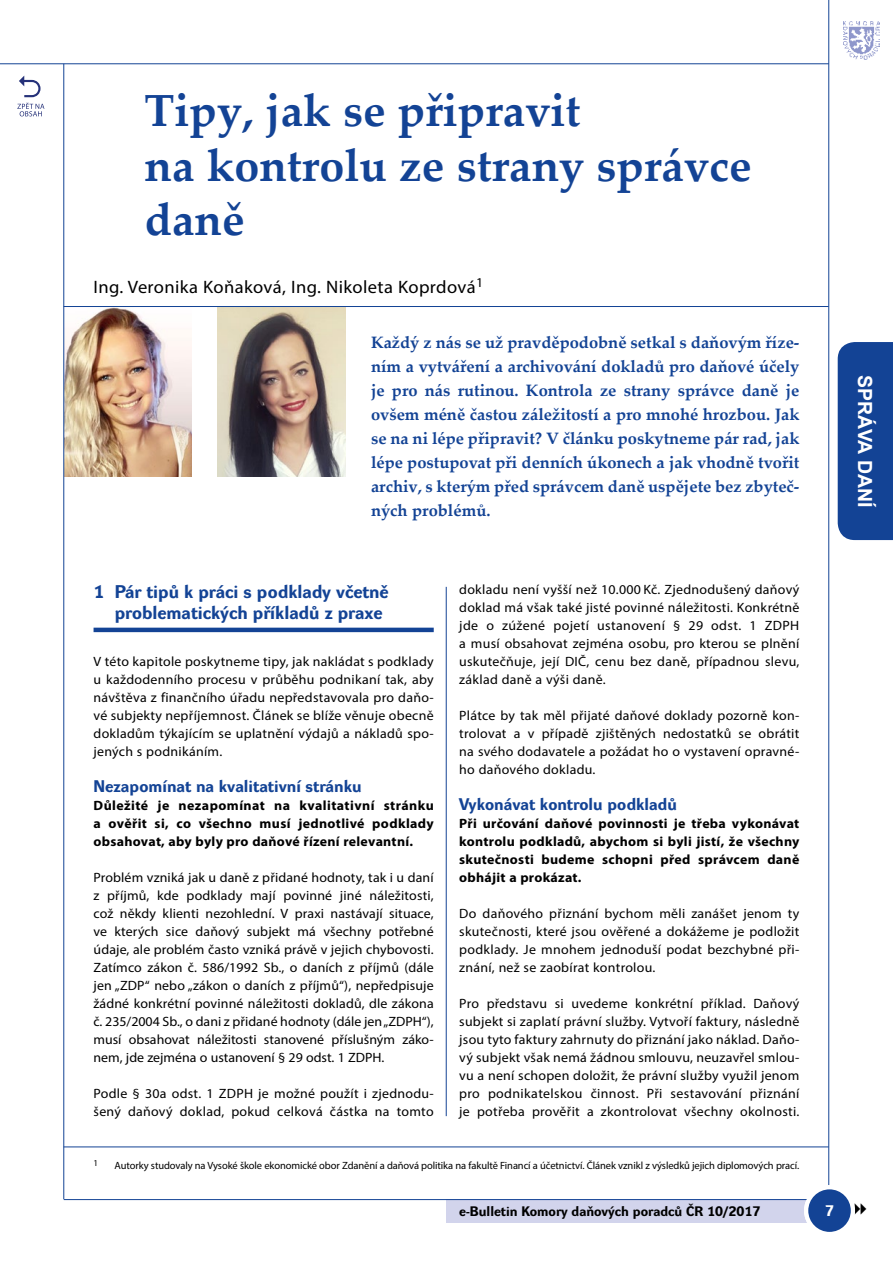
<style>
.page{position:relative;width:893px;height:1263px;background:#fff}
.page>*{position:absolute;margin:0;border:0;box-sizing:border-box;transform-origin:0 0}
.titulek_hlavni_30_36{font:700 45px/54px "Palatino Linotype";color:#134395}
.t1{font:700 19.5px "Arial";color:#fff}
.titulek_1{font:700 18px/21px "Dyna Grotesk RECE";color:#134395}
.KV_autor{font:18px "Myriad Pro";letter-spacing:.02em;color:#000}
.clanek_perex{font:700 16.5px/24px "Palatino Linotype";color:#134395;text-align:justify}
.titulek_2{font:700 16.5px "Dyna Grotesk RECE";color:#134395}
.t2{font:700 15px "Dyna Grotesk RECE";color:#fff}
.text{font:13.5px/18px "Myriad Pro";letter-spacing:.02em;color:#000;text-align:justify}
.text-2{font:700 13.5px/18px "Myriad Pro";letter-spacing:.02em;color:#000;text-align:justify}
.t3{font:700 13.5px "Dyna Grotesk RECE";color:#000}
.t4{font:10.5px "Myriad Pro";letter-spacing:-.01em;color:#000}
.t5{font:9px "Myriad Pro";color:#000}
</style>
<div class="page">
<div style="left:446px;top:1199px;width:383px;height:24px;background:#d2d4ec"></div>
<hr style="left:828px;top:0;width:1px;height:1195px;background:#134395">
<img style="left:843px;top:21px;width:36px;height:39px">
<hr style="left:0;top:63px;width:829px;height:1px;background:#134395">
<svg style="left:17px;top:103px;width:27px;height:13px"></svg>
<svg style="left:19px;top:76px;width:22px;height:21px"></svg>
<hr style="left:64px;top:1199px;width:765px;height:1px;background:#134395">
<div style="left:806px;top:1187px;width:47px;height:47px;background:#134395;border-radius:50%"></div>
<div style="left:804px;top:1185px;width:51px;height:51px;border:4px solid #fff;border-radius:50%"></div>
<div style="left:838px;top:342px;width:55px;height:198px;background:#134395"></div>
<hr style="left:446px;top:587px;width:1px;height:529px;background:#134395">
<hr style="left:94px;top:628px;width:340px;height:4px;background:#134395">
<hr style="left:64px;top:1146px;width:765px;height:1px;background:#134395">
<img style="left:64px;top:307px;width:127px;height:169px">
<img style="left:218px;top:307px;width:127px;height:169px">
<hr style="left:64px;top:306px;width:765px;height:1px;background:#134395">
<hr style="left:63px;top:64px;width:1px;height:1135px;background:#134395">
<p class="titulek_hlavni_30_36" style="left:145px;top:83px;width:608px">Tipy, jak se připravit<br>na kontrolu ze strany správce daně</p>
<p class="KV_autor" style="left:94px;top:275px;width:391px">Ing. Veronika Koňaková, Ing. Nikoleta Koprdová<sup>1</sup></p>
<p class="clanek_perex" style="left:371px;top:330px;width:430px">Každý z nás se už pravděpodobně setkal s daňovým říze&shy;ním a vytváření a archivování dokladů pro daňové účely je pro nás rutinou. Kontrola ze strany správce daně je ovšem méně častou záležitostí a pro mnohé hrozbou. Jak se na ni lépe připravit? V článku poskytneme pár rad, jak lépe postupovat při denních úkonech a jak vhodně tvořit archiv, s kterým před správcem daně uspějete bez zbyteč&shy;ných problémů.</p>
<h2 class="t1" style="left:878px;top:375px;width:134px;rotate:90deg">SPRÁVA DANÍ</h2>
<p class="titulek_1" style="left:115px;top:583px;width:275px;text-indent:-21px">1 Pár tipů k práci s podklady včetně problematických příkladů z praxe</p>
<p class="text" style="left:94px;top:652px;width:342px">V této kapitole poskytneme tipy, jak nakládat s podklady u každodenního procesu v průběhu podnikaní tak, aby návštěva z finančního úřadu nepředstavovala pro daňo&shy;vé subjekty nepříjemnost. Článek se blíže věnuje obecně dokladům týkajícím se uplatnění výdajů a nákladů spo&shy;jených s podnikáním.</p>
<p class="titulek_2" style="left:94px;top:777px;width:270px">Nezapomínat na kvalitativní stránku</p>
<p class="text-2" style="left:94px;top:796px;width:342px">Důležité je nezapomínat na kvalitativní stránku a ověřit si, co všechno musí jednotlivé podklady obsahovat, aby byly pro daňové řízení relevantní.</p>
<p class="text" style="left:94px;top:868px;width:342px">Problém vzniká jak u daně z přidané hodnoty, tak i u daní z příjmů, kde podklady mají povinné jiné náležitosti, což někdy klienti nezohlední. V praxi nastávají situace, ve kterých sice daňový subjekt má všechny potřebné údaje, ale problém často vzniká právě v jejich chybovosti.<br>Zatímco zákon č. 586/1992 Sb., o daních z příjmů (dále jen „ZDP“ nebo „zákon o daních z příjmů“), nepředpisuje žádné konkrétní povinné náležitosti dokladů, dle zákona č. 235/2004 Sb., o dani z přidané hodnoty (dále jen „ZDPH“), musí obsahovat náležitosti stanovené příslušným záko&shy;nem, jde zejména o ustanovení § 29 odst. 1 ZDPH.</p>
<p class="text" style="left:94px;top:1084px;width:342px">Podle § 30a odst. 1 ZDPH je možné použít i zjednodu&shy;šený daňový doklad, pokud celková částka na tomto</p>
<p class="text" style="left:459px;top:580px;width:342px">dokladu není vyšší než 10.000 Kč. Zjednodušený daňový doklad má však také jisté povinné náležitosti. Konkrétně jde o zúžené pojetí ustanovení § 29 odst. 1 ZDPH a musí obsahovat zejména osobu, pro kterou se plnění uskutečňuje, její DIČ, cenu bez daně, případnou slevu, základ daně a výši daně.</p>
<p class="text" style="left:459px;top:706px;width:342px">Plátce by tak měl přijaté daňové doklady pozorně kon&shy;trolovat a v případě zjištěných nedostatků se obrátit na svého dodavatele a požádat ho o vystavení opravné&shy;ho daňového dokladu.</p>
<p class="titulek_2" style="left:459px;top:795px;width:219px">Vykonávat kontrolu podkladů</p>
<p class="text-2" style="left:459px;top:814px;width:342px">Při určování daňové povinnosti je třeba vykonávat kontrolu podkladů, abychom si byli jistí, že všechny skutečnosti budeme schopni před správcem daně obhájit a prokázat.</p>
<p class="text" style="left:459px;top:904px;width:342px">Do daňového přiznání bychom měli zanášet jenom ty skutečnosti, které jsou ověřené a dokážeme je podložit podklady. Je mnohem jednoduší podat bezchybné při&shy;znání, než se zaobírat kontrolou.</p>
<p class="text" style="left:459px;top:994px;width:342px">Pro představu si uvedeme konkrétní příklad. Daňový subjekt si zaplatí právní služby. Vytvoří faktury, následně jsou tyto faktury zahrnuty do přiznání jako náklad. Daňo&shy;vý subjekt však nemá žádnou smlouvu, neuzavřel smlou&shy;vu a není schopen doložit, že právní služby využil jenom pro podnikatelskou činnost. Při sestavování přiznání je potřeba prověřit a zkontrolovat všechny okolnosti.</p>
<p class="t5" style="left:93px;top:1157px;width:6px">1</p>
<p class="t4" style="left:115px;top:1159px;width:686px">Autorky studovaly na Vysoké škole ekonomické obor Zdanění a daňová politika na fakultě Financí a účetnictví. Článek vznikl z výsledků jejich diplomových prací.</p>
<p class="t3" style="left:459px;top:1203px;width:303px">e-Bulletin Komory daňových poradců ČR 10/2017</p>
<p class="t2" style="left:825px;top:1202px;width:10px">7</p>
</div>
